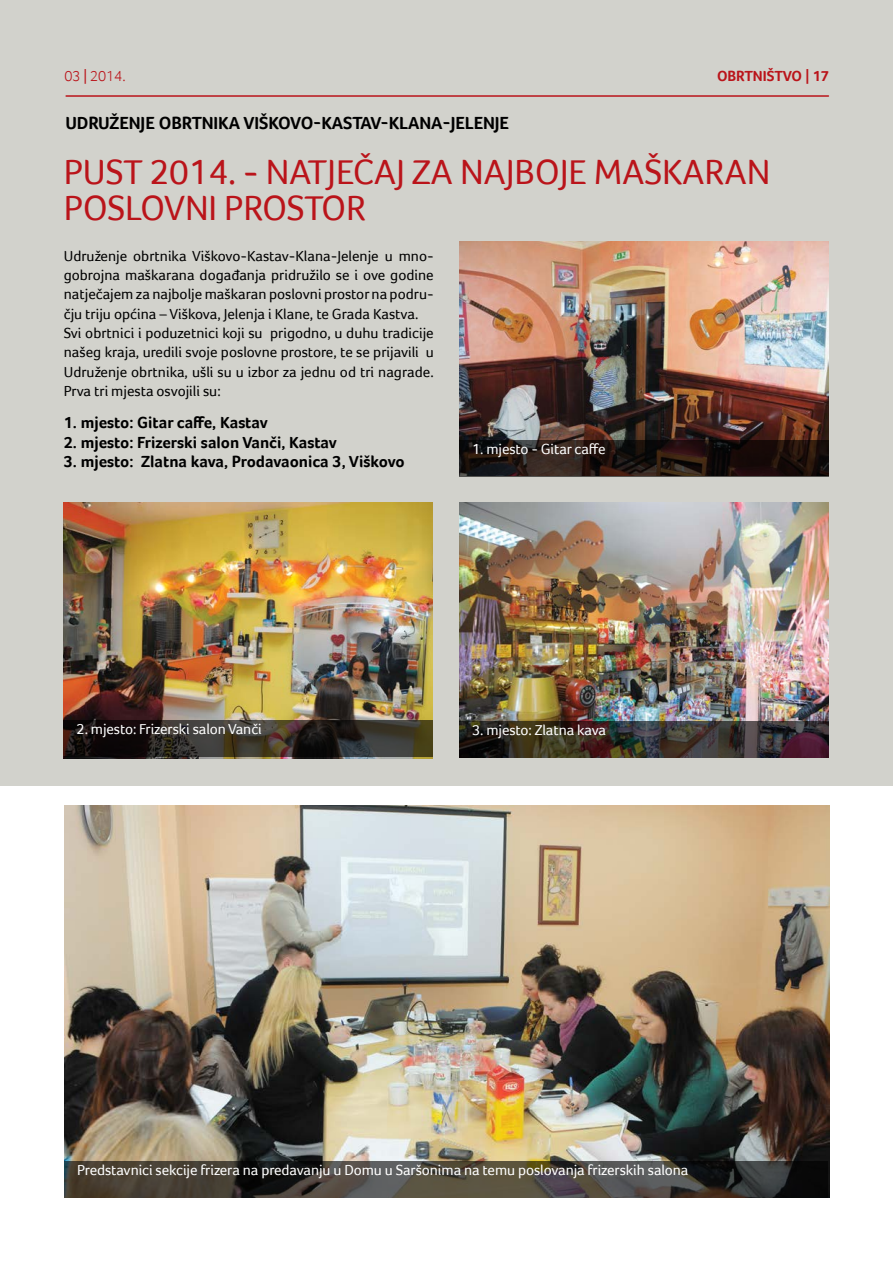
<style>
.page{position:relative;width:893px;height:1263px;background:#fff}
.page>*{position:absolute;margin:0;border:0;box-sizing:border-box;transform-origin:0 0}
.t1{font:36px/36px "Foco";letter-spacing:-.005em;color:#ba141a}
.t2{font:700 18px "Foco";letter-spacing:-.005em;color:#000}
.t3{font:700 16.5px "Foco";color:#000}
.t4{font:15px/19.4px "Foco";color:#000}
.t5{font:15px "Foco";letter-spacing:-.005em;color:#fff}
.t6{font:700 15px "Foco";letter-spacing:-.005em;color:#ba141a}
.t7{font:300 15px "Foco";letter-spacing:-.005em;color:#ba141a}
.s1{font-weight:400}
</style>
<div class="page">
<div style="left:1px;top:0;width:892px;height:785px;background:#d2d2cc"></div>
<hr style="left:66px;top:95px;width:762px;height:2px;background:#ba141a">
<img style="left:459px;top:242px;width:369px;height:198px">
<img style="left:459px;top:502px;width:369px;height:219px">
<img style="left:64px;top:502px;width:369px;height:256px">
<img style="left:65px;top:806px;width:764px;height:391px">
<svg style="left:459px;top:440px;width:369px;height:36px;background:#211511"></svg>
<svg style="left:64px;top:720px;width:369px;height:36px;background:#2f2a23"></svg>
<svg style="left:459px;top:721px;width:369px;height:37px;background:#382f2a"></svg>
<svg style="left:65px;top:1161px;width:763px;height:36px;background:#423e37"></svg>
<p class="t7" style="left:65px;top:67px;width:63px">03 <span class="s1">|</span> 2014.</p>
<p class="t6" style="left:717px;top:67px;width:114px">OBRTNIŠTVO | 17</p>
<p class="t2" style="left:65px;top:112px;width:147px">Udruženje obrtnika</p>
<p class="t2" style="left:244px;top:112px;width:22px">Viškovo</p>
<p class="t2" style="left:313px;top:112px;width:108px">-Kastav-Klana</p>
<p class="t2" style="left:443px;top:112px;width:66px">-Jelenje</p>
<h1 class="t1" style="left:64px;top:154px;width:708px">PUST 2014. - NATJEČAJ ZA NAJ BOJE MAŠKARAN<br>POSLOVNI PROSTOR</h1>
<p class="t4" style="left:64px;top:246px;width:371px">Udruženje obrtnika Viškovo-Kastav-Klana-Jelenje u mno&shy;gobrojna maškarana događanja pridružilo se i ove godine natječajem za najbolje maškaran poslovni prostor na podru&shy;čju triju općina – Viškova, Jelenja i Klane, te Grada Kastva.<br>Svi obrtnici i poduzetnici koji su prigodno, u duhu tradicije našeg kraja, uredili svoje poslovne prostore, te se prijavili u Udruženje obrtnika, ušli su u izbor za jednu od tri nagrade.<br>Prva tri mjesta osvojili su:</p>
<p class="t3" style="left:64px;top:413px;width:205px">1. mjesto: Gitar caffe, Kastav</p>
<p class="t3" style="left:64px;top:432px;width:275px">2. mjesto: Frizerski salon Vanči, Kastav</p>
<p class="t3" style="left:64px;top:452px;width:342px">3. mjesto: Zlatna kava, Prodavaonica 3, Viškovo</p>
<p class="t5" style="left:472px;top:440px;width:135px">1. mjesto - Gitar caffe</p>
<p class="t5" style="left:77px;top:720px;width:187px">2. mjesto: Frizerski salon Vanči</p>
<p class="t5" style="left:472px;top:722px;width:136px">3. mjesto: Zlatna kava</p>
<p class="t5" style="left:77px;top:1161px;width:613px">Predstavnici sekcije frizera na predavanju u Domu u Saršonima na temu poslovanja frizerskih salona</p>
</div>
